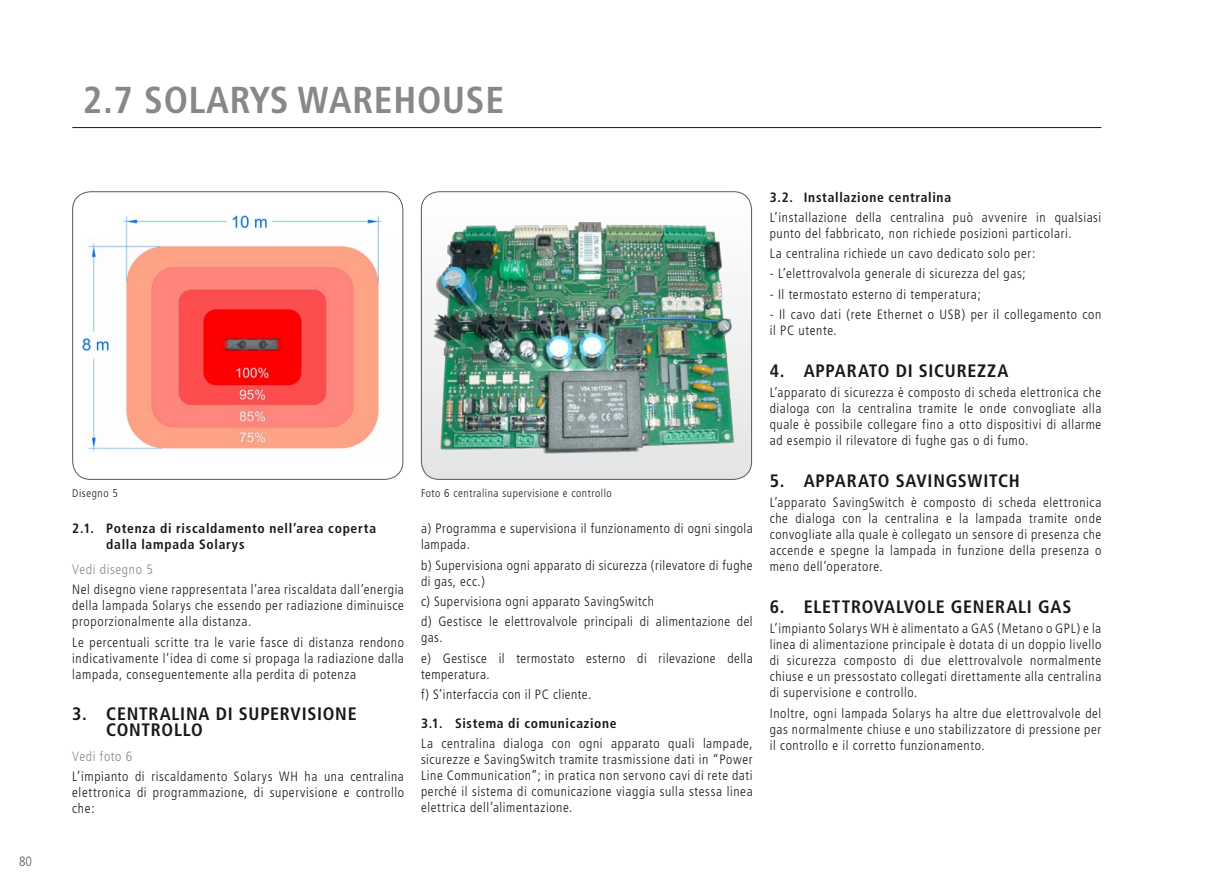
<style>
.page{position:relative;width:1212px;height:893px;background:#fff}
.page>*{position:absolute;margin:0;border:0;box-sizing:border-box;transform-origin:0 0}
.t1{font:700 condensed 37.5px "Frutiger";letter-spacing:.02em;color:#87888a}
.t2{font:700 condensed 18px "Frutiger";letter-spacing:.04em;color:#1a171b}
.t3{font:300 condensed 13.5px/16px "Frutiger";letter-spacing:.045em;color:#1a171b;text-align:justify}
.t4{font:700 condensed 13.5px/16px "Frutiger";letter-spacing:.05em;color:#1a171b}
.t5{font:300 condensed 13.5px "Frutiger";letter-spacing:.045em;color:#87888a}
.t6{font:300 condensed 13.5px "Frutiger";color:#58585a}
.t7{font:300 condensed 11.25px "Frutiger";letter-spacing:.05em;color:#1a171b}
</style>
<div class="page">
<hr style="left:72px;top:127px;width:1029px;height:1px;background:#1a171b">
<img style="left:73px;top:215px;width:330px;height:264px">
<div style="left:72px;top:191px;width:331px;height:289px;border:1px solid #58585a;border-radius:18px"></div>
<svg style="left:421px;top:192px;width:330px;height:287px"></svg>
<img style="left:427px;top:213px;width:323px;height:245px">
<div style="left:421px;top:191px;width:331px;height:289px;border:1px solid #58585a;border-radius:18px"></div>
<p class="t6" style="left:19px;top:853px;width:14px">80</p>
<h1 class="t1" style="left:83px;top:78px;width:423px">2.7 SOLARYS WAREHOUSE</h1>
<p class="t7" style="left:72px;top:487px;width:47px">Disegno 5</p>
<p class="t7" style="left:421px;top:487px;width:192px">Foto 6 centralina supervisione e controllo</p>
<p class="t4" style="left:106px;top:520px;width:271px;text-indent:-34px">2.1. Potenza di riscaldamento nell’area coperta dalla lampada Solarys</p>
<p class="t5" style="left:72px;top:561px;width:82px">Vedi disegno 5</p>
<p class="t3" style="left:72px;top:582px;width:333px">Nel disegno viene rappresentata l’area riscaldata dall’energia della lampada Solarys che essendo per radiazione diminuisce proporzionalmente alla distanza.</p>
<p class="t3" style="left:72px;top:634px;width:333px">Le percentuali scritte tra le varie fasce di distanza rendono indicativamente l’idea di come si propaga la radiazione dalla lampada, conseguentemente alla perdita di potenza</p>
<h2 class="t2" style="left:72px;top:703px;width:56px">3. Centralina</h2>
<h2 class="t2" style="left:216px;top:703px;width:35px">di super</h2>
<h2 class="t2" style="left:290px;top:703px;width:21px">visione</h2>
<h2 class="t2" style="left:106px;top:719px;width:12px">controllo</h2>
<p class="t5" style="left:72px;top:748px;width:61px">Vedi foto 6</p>
<p class="t3" style="left:72px;top:768px;width:333px">L’impianto di riscaldamento Solarys WH ha una centralina elettronica di programmazione, di supervisione e controllo che:</p>
<p class="t3" style="left:421px;top:521px;width:333px">a) Programma e supervisiona il funzionamento di ogni singola lampada.</p>
<p class="t3" style="left:421px;top:557px;width:333px">b) Supervisiona ogni apparato di sicurezza (rilevatore di fughe di gas, ecc.)</p>
<p class="t3" style="left:421px;top:591px;width:333px;line-height:20.2px">c) Supervisiona ogni apparato SavingSwitch<br>d) Gestisce le elettrovalvole principali di alimentazione del</p>
<p class="t3" style="left:421px;top:628px;width:333px;line-height:20.2px">gas.<br>e) Gestisce il termostato esterno di rilevazione della</p>
<p class="t3" style="left:421px;top:664px;width:172px;line-height:20.2px">temperatura.<br>f) S’interfaccia con il PC cliente.</p>
<p class="t4" style="left:421px;top:715px;width:197px">3.1. Sistema di comunicazione</p>
<p class="t3" style="left:421px;top:735px;width:333px">La centralina dialoga con ogni apparato quali lampade, sicurezze e SavingSwitch tramite trasmissione dati in “Power Line Communication”; in pratica non servono cavi di rete dati perché il sistema di comunicazione viaggia sulla stessa linea elettrica dell’alimentazione.</p>
<p class="t4" style="left:770px;top:189px;width:183px">3.2. Installazione centralina</p>
<p class="t3" style="left:770px;top:209px;width:333px">L’installazione della centralina può avvenire in qualsiasi punto del fabbricato, non richiede posizioni particolari.</p>
<p class="t3" style="left:770px;top:246px;width:267px">La centralina richiede un cavo dedicato solo per:</p>
<p class="t3" style="left:770px;top:266px;width:258px">- L’elettrovalvola generale di sicurezza del gas;</p>
<p class="t3" style="left:770px;top:286px;width:213px">- Il termostato esterno di temperatura;</p>
<p class="t3" style="left:770px;top:307px;width:333px">- Il cavo dati (rete Ethernet o USB) per il collegamento con il PC utente.</p>
<h2 class="t2" style="left:770px;top:360px;width:58px">4. Apparato</h2>
<h2 class="t2" style="left:896px;top:360px;width:35px">di sicurezza</h2>
<p class="t3" style="left:770px;top:384px;width:333px">L’apparato di sicurezza è composto di scheda elettronica che dialoga con la centralina tramite le onde convogliate alla quale è possibile collegare fino a otto dispositivi di allarme ad esempio il rilevatore di fughe gas o di fumo.</p>
<h2 class="t2" style="left:770px;top:470px;width:58px">5. Apparato</h2>
<h2 class="t2" style="left:896px;top:470px;width:83px">Savin gSwitch</h2>
<p class="t3" style="left:770px;top:494px;width:333px">L’apparato SavingSwitch è composto di scheda elettronica che dialoga con la centralina e la lampada tramite onde convogliate alla quale è collegato un sensore di presenza che accende e spegne la lampada in funzione della presenza o meno dell’operatore.</p>
<h2 class="t2" style="left:770px;top:596px;width:55px">6. Elettro</h2>
<h2 class="t2" style="left:874px;top:596px;width:52px">valvole</h2>
<h2 class="t2" style="left:951px;top:596px;width:23px">generali</h2>
<h2 class="t2" style="left:1038px;top:596px;width:24px">gas</h2>
<p class="t3" style="left:770px;top:621px;width:333px">L’impianto Solarys WH è alimentato a GAS (Metano o GPL) e la linea di alimentazione principale è dotata di un doppio livello di sicurezza composto di due elettrovalvole normalmente chiuse e un pressostato collegati direttamente alla centralina di supervisione e controllo.</p>
<p class="t3" style="left:770px;top:705px;width:333px">Inoltre, ogni lampada Solarys ha altre due elettrovalvole del gas normalmente chiuse e uno stabilizzatore di pressione per il controllo e il corretto funzionamento.</p>
</div>
